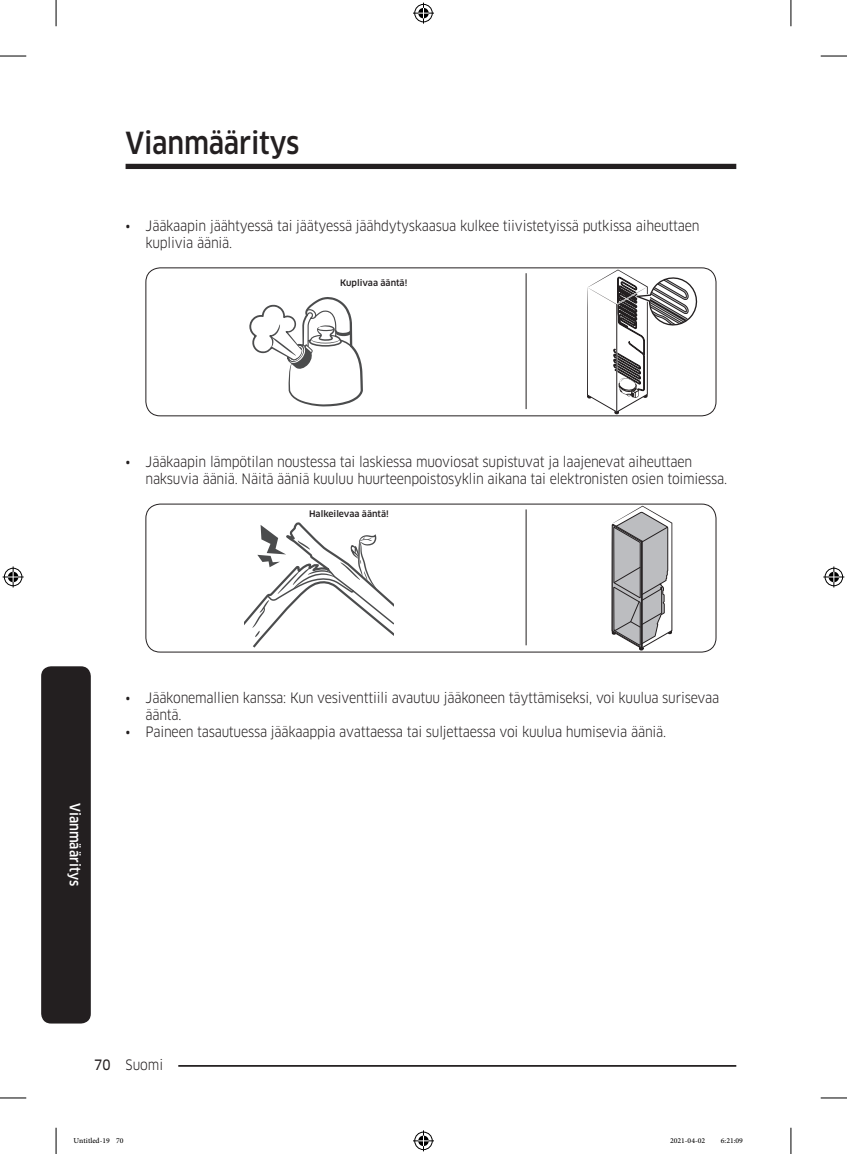
<style>
.page{position:relative;width:847px;height:1154px;background:#fff}
.page>*{position:absolute;margin:0;border:0;box-sizing:border-box;transform-origin:0 0}
.t1{font:500 29.75px "Samsung Clan Pro";letter-spacing:-.01em;color:#231f20;scale:.9 1}
.t2{font:14px/16.8px "Samsung Clan Pro";letter-spacing:-.015em;color:#231f20;scale:.9 1}
.Sidebar{font:500 14px "Samsung Clan Pro";color:#fff;scale:.9 1}
.t3{font:10.5px "Adobe Arabic";color:#000}
.image{font:500 8.75px "Samsung Clan Pro";color:#231f20}
.s1{font-family:"Samsung Clan Pro News"}
</style>
<div class="page">
<div style="left:125px;top:164px;width:611px;height:5px;background:#231f20"></div>
<hr style="left:125px;top:1065px;width:611px;height:2px;background:#231f20">
<div style="left:111px;top:1055px;width:67px;height:17px;background:#fff"></div>
<div style="left:41px;top:666px;width:50px;height:357px;background:#231f20;border-radius:10px"></div>
<hr style="left:525px;top:273px;width:1px;height:136px;background:#231f20">
<svg style="left:249px;top:297px;width:114px;height:109px"></svg>
<svg style="left:587px;top:269px;width:111px;height:145px"></svg>
<div style="left:145px;top:267px;width:571px;height:149px;border:1px solid #231f20;border-radius:14px"></div>
<svg style="left:145px;top:504px;width:571px;height:148px"></svg>
<hr style="left:525px;top:509px;width:1px;height:136px;background:#231f20">
<svg style="left:244px;top:523px;width:149px;height:126px"></svg>
<svg style="left:611px;top:506px;width:61px;height:144px"></svg>
<div style="left:145px;top:504px;width:571px;height:148px;border:1px solid #231f20;border-radius:14px"></div>
<svg style="left:0;top:56px;width:26px;height:1px"></svg>
<svg style="left:820px;top:56px;width:26px;height:1px"></svg>
<svg style="left:0;top:1097px;width:26px;height:1px"></svg>
<svg style="left:820px;top:1097px;width:26px;height:1px"></svg>
<svg style="left:56px;top:0;width:1px;height:26px"></svg>
<svg style="left:56px;top:1128px;width:1px;height:26px"></svg>
<svg style="left:790px;top:0;width:1px;height:26px"></svg>
<svg style="left:790px;top:1128px;width:1px;height:26px"></svg>
<svg style="left:413px;top:3px;width:21px;height:21px"></svg>
<svg style="left:413px;top:1130px;width:21px;height:21px"></svg>
<svg style="left:3px;top:566px;width:21px;height:21px"></svg>
<svg style="left:823px;top:566px;width:21px;height:21px"></svg>
<h1 class="t1" style="left:125px;top:125px;width:195px">Vianmääritys</h1>
<p class="t2" style="left:145px;top:217px;width:617px;text-indent:-20px">• Jääkaapin jäähtyessä tai jäätyessä jäähdytyskaasua kulkee tiivistetyissä putkissa aiheuttaen kuplivia ääniä.</p>
<p class="image" style="left:340px;top:278px;width:69px">Kuplivaa ääntä!</p>
<p class="t2" style="left:145px;top:453px;width:647px;text-indent:-20px">• Jääkaapin lämpötilan noustessa tai laskiessa muoviosat supistuvat ja laajenevat aiheuttaen naksuvia ääniä. Näitä ääniä kuuluu huurteenpoistosyklin aikana tai elektronisten osien toimiessa.</p>
<p class="image" style="left:309px;top:508px;width:81px">Halkeilevaa ääntä!</p>
<p class="Sidebar" style="left:83px;top:803px;width:94px;rotate:90deg">Vianmääritys</p>
<p class="t2" style="left:145px;top:690px;width:639px;text-indent:-20px">• Jääkonemallien kanssa: Kun vesiventtiili avautuu jääkoneen täyttämiseksi, voi kuulua surisevaa ääntä.</p>
<p class="t2" style="left:125px;top:723px;width:602px">• Paineen tasautuessa jääkaappia avattaessa tai suljettaessa voi kuulua humisevia ääniä.</p>
<p class="t2" style="left:94px;top:1056px;width:78px"><span class="s1">70</span> Suomi</p>
<p class="t3" style="left:74px;top:1133px;width:51px">Untitled-19 70</p>
<p class="t3" style="left:669px;top:1133px;width:37px">2021-04-02</p>
<p class="t3" style="left:720px;top:1133px;width:24px">6:21:09</p>
</div>
